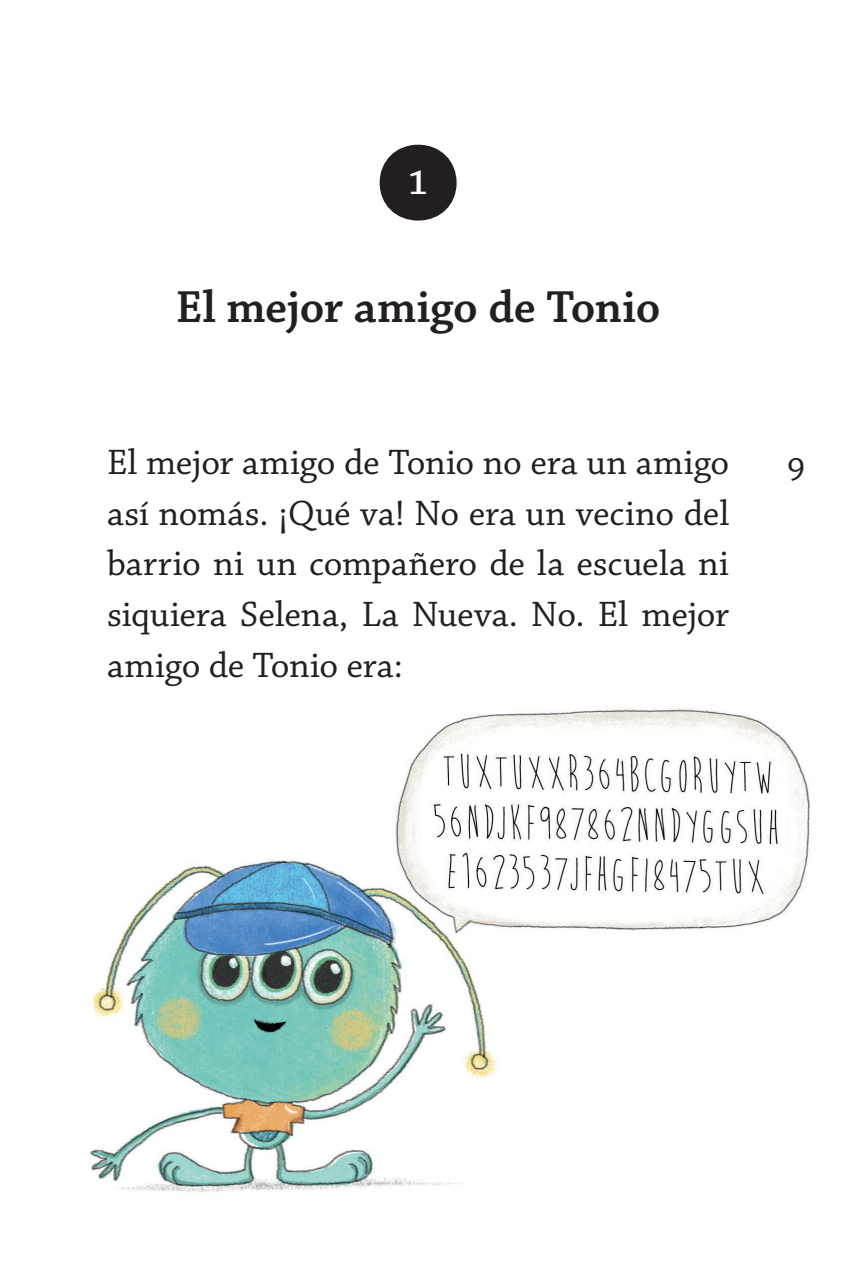
<style>
.page{position:relative;width:865px;height:1280px;background:#fff}
.page>*{position:absolute;margin:0;border:0;box-sizing:border-box;transform-origin:0 0}
.t1{font:600 47.25px "Chaparral Pro";letter-spacing:-.005em;color:#231f20}
.t2{font:37.12px/50.6px "Chaparral Pro";letter-spacing:-.005em;color:#231f20;text-align:justify}
.t3{font:36px "Chaparral Pro Capt";color:#231f20}
.t4{font:600 36px "Chaparral Pro";color:#fff}
</style>
<div class="page">
<img style="left:90px;top:708px;width:720px;height:484px">
<div style="left:380px;top:145px;width:76px;height:75px;background:#231f20;border-radius:50%"></div>
<p class="t4" style="left:409px;top:162px;width:21px">1</p>
<p class="t1" style="left:176px;top:280px;width:486px">El mejor amigo de Tonio</p>
<p class="t2" style="left:107px;top:438px;width:623px">El mejor amigo de Tonio no era un amigo así nomás. ¡Qué va! No era un vecino del barrio ni un compañero de la escuela ni siquiera Selena, La Nueva. No. El mejor amigo de Tonio era:</p>
<p class="t3" style="left:787px;top:442px;width:20px">9</p>
</div>
